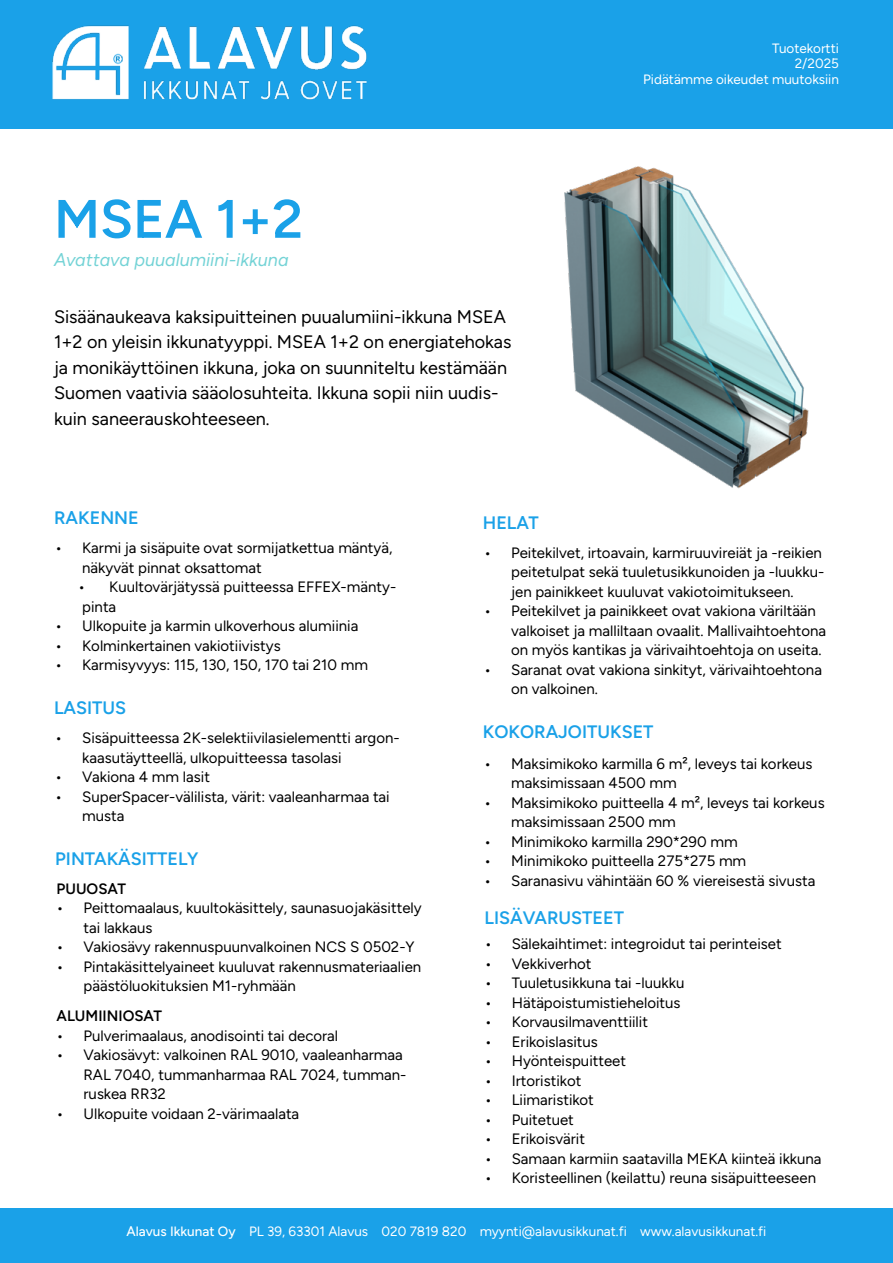
<style>
.page{position:relative;width:893px;height:1263px;background:#fff}
.page>*{position:absolute;margin:0;border:0;box-sizing:border-box;transform-origin:0 0}
.t1{font:600 54px "Figtree";color:#1aa1e8}
.t2{font:18px/25.5px "Figtree";color:#000}
.t3{font:600 18px "Figtree";color:#1aa1e8}
.t4{font:italic 18px "Figtree";color:#74d3d6}
.t5{font:15px/19.5px "Figtree";color:#000}
.t6{font:600 15px "Figtree";color:#000}
.t7{font:13.5px/15.6px "Figtree";color:#fff;text-align:right}
.s1{font-weight:500}
</style>
<div class="page">
<div style="left:0;top:0;width:893px;height:128px;background:#1aa1e8"></div>
<img style="left:564px;top:166px;width:245px;height:323px">
<div style="left:0;top:1208px;width:893px;height:55px;background:#1aa1e8"></div>
<img style="left:52px;top:25px;width:315px;height:75px">
<h1 class="t1" style="left:54px;top:187px;width:251px">MSEA 1+2</h1>
<p class="t4" style="left:54px;top:250px;width:236px">Avattava puualumiini-ikkuna</p>
<p class="t2" style="left:54px;top:304px;width:459px">Sisäänaukeava kaksipuitteinen puualumiini-ikkuna MSEA 1+2 on yleisin ikkunatyyppi. MSEA 1+2 on energiatehokas ja monikäyttöinen ikkuna, joka on suunniteltu kestämään Suomen vaativia sääolosuhteita. Ikkuna sopii niin uudis&shy;kuin saneerauskohteeseen.</p>
<p class="t7" style="left:643px;top:40px;width:197px">Tuotekortti<br>2/2025<br>Pidätämme oikeudet muutoksiin</p>
<p class="t3" style="left:54px;top:507px;width:86px">RAKENNE</p>
<p class="t5" style="left:82px;top:538px;width:312px;text-indent:-27px">• Karmi ja sisäpuite ovat sormijatkettua mäntyä, näkyvät pinnat oksattomat</p>
<p class="t5" style="left:78px;top:577px;width:320px">• Kuultovärjätyssä puitteessa EFFEX-mänty&shy;pinta</p>
<p class="t5" style="left:55px;top:616px;width:305px">• Ulkopuite ja karmin ulkoverhous alumiinia</p>
<p class="t5" style="left:55px;top:635px;width:227px">• Kolminkertainen vakiotiivistys</p>
<p class="t5" style="left:55px;top:655px;width:314px">• Karmisyvyys: 115, 130, 150, 170 tai 210 mm</p>
<p class="t3" style="left:54px;top:697px;width:74px">LASITUS</p>
<p class="t5" style="left:82px;top:728px;width:319px;text-indent:-27px">• Sisäpuitteessa 2K-selektiivilasielementti argon&shy;kaasutäytteellä, ulkopuitteessa tasolasi</p>
<p class="t5" style="left:55px;top:767px;width:156px">• Vakiona 4 mm lasit</p>
<p class="t5" style="left:82px;top:787px;width:309px;text-indent:-27px">• SuperSpacer-välilista, värit: vaaleanharmaa tai musta</p>
<p class="t3" style="left:55px;top:848px;width:145px">PINTAKÄSITTELY</p>
<p class="t6" style="left:57px;top:880px;width:71px">PUUOSAT</p>
<p class="t5" style="left:84px;top:898px;width:340px;text-indent:-27px">• Peittomaalaus, kuultokäsittely, saunasuojakäsittely tai lakkaus</p>
<p class="t5" style="left:57px;top:937px;width:360px">• Vakiosävy rakennuspuunvalkoinen NCS S 0502-Y</p>
<p class="t5" style="left:84px;top:957px;width:339px;text-indent:-27px">• Pintakäsittelyaineet kuuluvat rakennusmateriaalien päästöluokituksien M1-ryhmään</p>
<p class="t6" style="left:57px;top:1007px;width:107px">ALUMIINIOSAT</p>
<p class="t5" style="left:57px;top:1026px;width:283px">• Pulverimaalaus, anodisointi tai decoral</p>
<p class="t5" style="left:84px;top:1045px;width:324px;text-indent:-27px">• Vakiosävyt: valkoinen RAL 9010, vaaleanharmaa<br>RAL 7040, tummanharmaa RAL 7024, tumman&shy;ruskea RR32</p>
<p class="t5" style="left:57px;top:1104px;width:244px">• Ulkopuite voidaan 2-värimaalata</p>
<p class="t3" style="left:483px;top:512px;width:57px">HELAT</p>
<p class="t5" style="left:511px;top:543px;width:315px;text-indent:-27px">• Peitekilvet, irtoavain, karmiruuvireiät ja -reikien peitetulpat sekä tuuletusikkunoiden ja -luukku&shy;jen painikkeet kuuluvat vakiotoimitukseen.</p>
<p class="t5" style="left:511px;top:601px;width:316px;text-indent:-27px">• Peitekilvet ja painikkeet ovat vakiona väriltään valkoiset ja malliltaan ovaalit. Mallivaihtoehtona on myös kantikas ja värivaihtoehtoja on useita.</p>
<p class="t5" style="left:511px;top:660px;width:312px;text-indent:-27px">• Saranat ovat vakiona sinkityt, värivaihtoehtona on valkoinen.</p>
<p class="t3" style="left:483px;top:721px;width:172px">KOKORAJOITUKSET</p>
<p class="t5" style="left:511px;top:753px;width:303px;text-indent:-27px">• Maksimikoko karmilla 6 m², leveys tai korkeus maksimissaan 4500 mm</p>
<p class="t5" style="left:511px;top:792px;width:315px;text-indent:-27px">• Maksimikoko puitteella 4 m², leveys tai korkeus maksimissaan 2500 mm</p>
<p class="t5" style="left:484px;top:831px;width:255px">• Minimikoko karmilla 290*290 mm</p>
<p class="t5" style="left:484px;top:851px;width:264px">• Minimikoko puitteella 275*275 mm</p>
<p class="t5" style="left:484px;top:870px;width:333px">• Saranasivu vähintään 60 % viereisestä sivusta</p>
<p class="t3" style="left:485px;top:907px;width:141px">LISÄVARUSTEET</p>
<p class="t5" style="left:485px;top:934px;width:298px">• Sälekaihtimet: integroidut tai perinteiset</p>
<p class="t5" style="left:485px;top:954px;width:108px">• Vekkiverhot</p>
<p class="t5" style="left:485px;top:973px;width:201px">• Tuuletusikkuna tai -luukku</p>
<p class="t5" style="left:485px;top:993px;width:197px">• Hätäpoistumistieheloitus</p>
<p class="t5" style="left:485px;top:1012px;width:165px">• Korvausilmaventtiilit</p>
<p class="t5" style="left:485px;top:1032px;width:115px">• Erikoislasitus</p>
<p class="t5" style="left:485px;top:1051px;width:143px">• Hyönteispuitteet</p>
<p class="t5" style="left:485px;top:1071px;width:98px">• Irtoristikot</p>
<p class="t5" style="left:485px;top:1090px;width:111px">• Liimaristikot</p>
<p class="t5" style="left:485px;top:1110px;width:91px">• Puitetuet</p>
<p class="t5" style="left:485px;top:1129px;width:102px">• Erikoisvärit</p>
<p class="t5" style="left:485px;top:1149px;width:338px">• Samaan karmiin saatavilla MEKA kiinteä ikkuna</p>
<p class="t5" style="left:485px;top:1168px;width:333px">• Koristeellinen (keilattu) reuna sisäpuitteeseen</p>
<p class="t7" style="left:127px;top:1223px;width:641px"><span class="s1">Alavus Ikkunat Oy</span> PL 39, 63301 Alavus 020 7819 820 myynti@alavusikkunat.fi www.alavusikkunat.fi</p>
</div>
